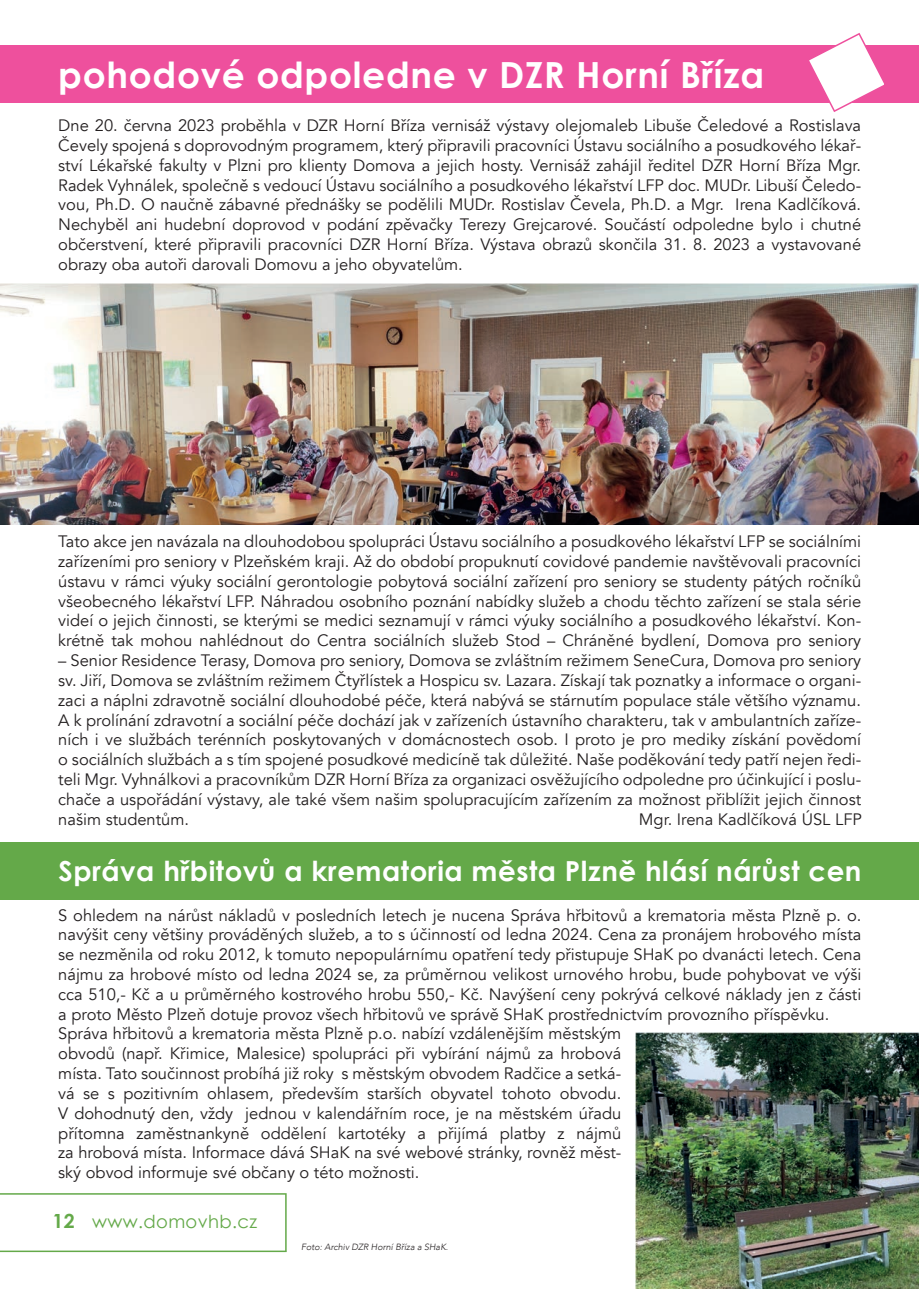
<style>
.page{position:relative;width:919px;height:1289px;background:#fff}
.page>*{position:absolute;margin:0;border:0;box-sizing:border-box;transform-origin:0 0}
.t1{font:700 36px "Century Gothic";letter-spacing:.02em;color:#fff}
.t2{font:700 27.6px "Century Gothic";letter-spacing:.02em;color:#fff}
.t3{font:18px "Century Gothic";letter-spacing:.02em;color:#64a949}
.t4{font:16.5px/19.8px "Avenir";color:#231f20;text-align:justify}
.t5{font:italic 300 9px "Avenir";color:#231f20}
.s1{font-weight:700;font-size:19.5px}
</style>
<div class="page">
<svg style="left:0;top:1193px;width:286px;height:58px"></svg>
<div style="left:0;top:46px;width:918px;height:57px;background:#ee509d"></div>
<svg style="left:807px;top:33px;width:79px;height:79px"></svg>
<div style="left:0;top:842px;width:918px;height:57px;background:#64a949"></div>
<img style="left:0;top:283px;width:918px;height:242px">
<img style="left:635px;top:1032px;width:283px;height:256px">
<h1 class="t1" style="left:58px;top:47px;width:707px">pohodové odpoledne v DZR Horní Bříza</h1>
<p class="t4" style="left:58px;top:116px;width:804px">Dne 20. června 2023 proběhla v DZR Horní Bříza vernisáž výstavy olejomaleb Libuše Čeledové a Rostislava Čevely spojená s doprovodným programem, který připravili pracovníci Ústavu sociálního a posudkového lékař&shy;ství Lékařské fakulty v Plzni pro klienty Domova a jejich hosty. Vernisáž zahájil ředitel DZR Horní Bříza Mgr.<br>Radek Vyhnálek, společně s vedoucí Ústavu sociálního a posudkového lékařství LFP doc. MUDr. Libuší Čeledo&shy;vou, Ph.D. O naučně zábavné přednášky se podělili MUDr. Rostislav Čevela, Ph.D. a Mgr. Irena Kadlčíková.<br>Nechyběl ani hudební doprovod v podání zpěvačky Terezy Grejcarové. Součástí odpoledne bylo i chutné občerstvení, které připravili pracovníci DZR Horní Bříza. Výstava obrazů skončila 31. 8. 2023 a vystavované obrazy oba autoři darovali Domovu a jeho obyvatelům.</p>
<p class="t4" style="left:58px;top:532px;width:804px">Tato akce jen navázala na dlouhodobou spolupráci Ústavu sociálního a posudkového lékařství LFP se sociálními zařízeními pro seniory v Plzeňském kraji. Až do období propuknutí covidové pandemie navštěvovali pracovníci ústavu v rámci výuky sociální gerontologie pobytová sociální zařízení pro seniory se studenty pátých ročníků všeobecného lékařství LFP. Náhradou osobního poznání nabídky služeb a chodu těchto zařízení se stala série videí o jejich činnosti, se kterými se medici seznamují v rámci výuky sociálního a posudkového lékařství. Kon&shy;krétně tak mohou nahlédnout do Centra sociálních služeb Stod – Chráněné bydlení, Domova pro seniory</p>
<p class="t4" style="left:58px;top:650px;width:804px">– Senior Residence Terasy, Domova pro seniory, Domova se zvláštním režimem SeneCura, Domova pro seniory sv. Jiří, Domova se zvláštním režimem Čtyřlístek a Hospicu sv. Lazara. Získají tak poznatky a informace o organi&shy;zaci a náplni zdravotně sociální dlouhodobé péče, která nabývá se stárnutím populace stále většího významu.<br>A k prolínání zdravotní a sociální péče dochází jak v zařízeních ústavního charakteru, tak v ambulantních zaříze&shy;ních i ve službách terénních poskytovaných v domácnostech osob. I proto je pro mediky získání povědomí o sociálních službách a s tím spojené posudkové medicíně tak důležité. Naše poděkování tedy patří nejen ředi&shy;teli Mgr. Vyhnálkovi a pracovníkům DZR Horní Bříza za organizaci osvěžujícího odpoledne pro účinkující i poslu&shy;chače a uspořádání výstavy, ale také všem našim spolupracujícím zařízením za možnost přiblížit jejich činnost našim studentům.</p>
<p class="t4" style="left:639px;top:809px;width:224px">Mgr. Irena Kadlčíková ÚSL LFP</p>
<h2 class="t2" style="left:58px;top:849px;width:804px">Správa hřbitovů a krematoria města Plzně hlásí nárůst cen</h2>
<p class="t4" style="left:58px;top:905px;width:804px">S ohledem na nárůst nákladů v posledních letech je nucena Správa hřbitovů a krematoria města Plzně p. o. navýšit ceny většiny prováděných služeb, a to s účinností od ledna 2024. Cena za pronájem hrobového místa se nezměnila od roku 2012, k tomuto nepopulárnímu opatření tedy přistupuje SHaK po dvanácti letech. Cena nájmu za hrobové místo od ledna 2024 se, za průměrnou velikost urnového hrobu, bude pohybovat ve výši cca 510,- Kč a u průměrného kostrového hrobu 550,- Kč. Navýšení ceny pokrývá celkové náklady jen z části a proto Město Plzeň dotuje provoz všech hřbitovů ve správě SHaK prostřednictvím provozního příspěvku.</p>
<p class="t4" style="left:58px;top:1024px;width:564px">Správa hřbitovů a krematoria města Plzně p.o. nabízí vzdálenějším městským obvodů (např. Křimice, Malesice) spolupráci při vybírání nájmů za hrobová místa. Tato součinnost probíhá již roky s městským obvodem Radčice a setká&shy;vá se s pozitivním ohlasem, především starších obyvatel tohoto obvodu.<br>V dohodnutý den, vždy jednou v kalendářním roce, je na městském úřadu přítomna zaměstnankyně oddělení kartotéky a přijímá platby z nájmů za hrobová místa. Informace dává SHaK na své webové stránky, rovněž měst&shy;ský obvod informuje své občany o této možnosti.</p>
<p class="t3" style="left:52px;top:1208px;width:206px"><span class="s1">12</span> www.domovhb.cz</p>
<p class="t5" style="left:301px;top:1241px;width:148px">Foto: Archiv DZR Horní Bříza a SHaK.</p>
</div>
